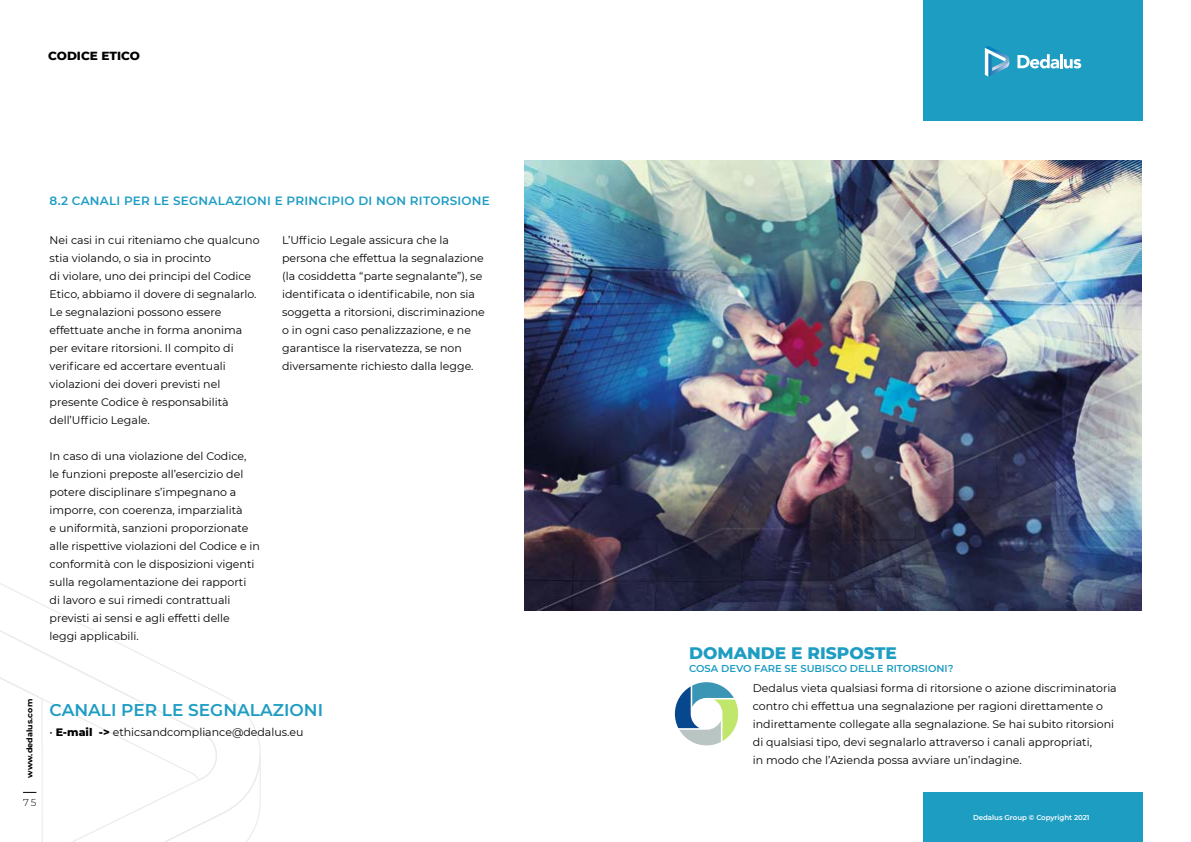
<style>
.page{position:relative;width:1191px;height:842px;background:#fff}
.page>*{position:absolute;margin:0;border:0;box-sizing:border-box;transform-origin:0 0}
.t1{font:600 17px "Montserrat";color:#1e9dc3}
.t2{font:800 17px "Montserrat";color:#1e9dc3}
.t3{font:600 12px "Montserrat";letter-spacing:.02em;color:#1e9dc3}
.t4{font:800 12px "Montserrat";color:#000}
.t5{font:11px/18px "Montserrat";color:#000}
.t6{font:600 10px "Montserrat";color:#1e9dc3}
.t7{font:300 10px "Montserrat";color:#000}
.t8{font:700 8px "Montserrat";letter-spacing:.01em;color:#000}
.t9{font:600 7px "Montserrat";color:#fff}
.s1{font-weight:800}
</style>
<div class="page">
<svg style="left:0;top:603px;width:180px;height:71px"></svg>
<svg style="left:0;top:674px;width:261px;height:168px"></svg>
<svg style="left:23px;top:792px;width:13px;height:1px"></svg>
<div style="left:923px;top:0;width:219px;height:120px;background:#1e9dc3"></div>
<div style="left:923px;top:792px;width:219px;height:50px;background:#1e9dc3"></div>
<svg style="left:1017px;top:54px;width:64px;height:14px"></svg>
<svg style="left:984px;top:46px;width:26px;height:31px"></svg>
<img style="left:524px;top:160px;width:617px;height:451px">
<svg style="left:675px;top:682px;width:63px;height:63px"></svg>
<p class="t4" style="left:48px;top:47px;width:93px">CODICE ETICO</p>
<p class="t3" style="left:50px;top:192px;width:442px">8.2 CANALI PER LE SEGNALAZIONI E PRINCIPIO DI NON RITORSIONE</p>
<p class="t5" style="left:50px;top:231px;width:211px">Nei casi in cui riteniamo che qualcuno stia violando, o sia in procinto<br>di violare, uno dei principi del Codice Etico, abbiamo il dovere di segnalarlo.<br>Le segnalazioni possono essere effettuate anche in forma anonima per evitare ritorsioni. Il compito di verificare ed accertare eventuali violazioni dei doveri previsti nel presente Codice è responsabilità dell’Ufficio Legale.</p>
<p class="t5" style="left:50px;top:446px;width:212px">In caso di una violazione del Codice,<br>le funzioni preposte all’esercizio del potere disciplinare s’impegnano a imporre, con coerenza, imparzialità<br>e uniformità, sanzioni proporzionate alle rispettive violazioni del Codice e in conformità con le disposizioni vigenti sulla regolamentazione dei rapporti<br>di lavoro e sui rimedi contrattuali previsti ai sensi e agli effetti delle leggi applicabili.</p>
<p class="t5" style="left:282px;top:230px;width:204px">L’Ufficio Legale assicura che la persona che effettua la segnalazione (la cosiddetta “parte segnalante”), se identificata o identificabile, non sia soggetta a ritorsioni, discriminazione o in ogni caso penalizzazione, e ne garantisce la riservatezza, se non diversamente richiesto dalla legge.</p>
<p class="t8" style="left:24px;top:778px;width:80px;rotate:-90deg">www.dedalus.com</p>
<p class="t7" style="left:23px;top:795px;width:15px">75</p>
<h1 class="t1" style="left:50px;top:698px;width:275px">CANALI PER LE SEGNALAZIONI</h1>
<p class="t5" style="left:50px;top:723px;width:255px">• <span class="s1">E-mail -&gt;</span> ethicsandcompliance@dedalus.eu</p>
<h1 class="t2" style="left:689px;top:641px;width:209px">DOMANDE E RISPOSTE</h1>
<p class="t6" style="left:689px;top:662px;width:266px">COSA DEVO FARE SE SUBISCO DELLE RITORSIONI?</p>
<p class="t5" style="left:753px;top:679px;width:365px">Dedalus vieta qualsiasi forma di ritorsione o azione discriminatoria contro chi effettua una segnalazione per ragioni direttamente o indirettamente collegate alla segnalazione. Se hai subito ritorsioni di qualsiasi tipo, devi segnalarlo attraverso i canali appropriati,<br>in modo che l’Azienda possa avviare un’indagine.</p>
<p class="t9" style="left:973px;top:813px;width:118px">Dedalus Group © Copyright 2021</p>
</div>
